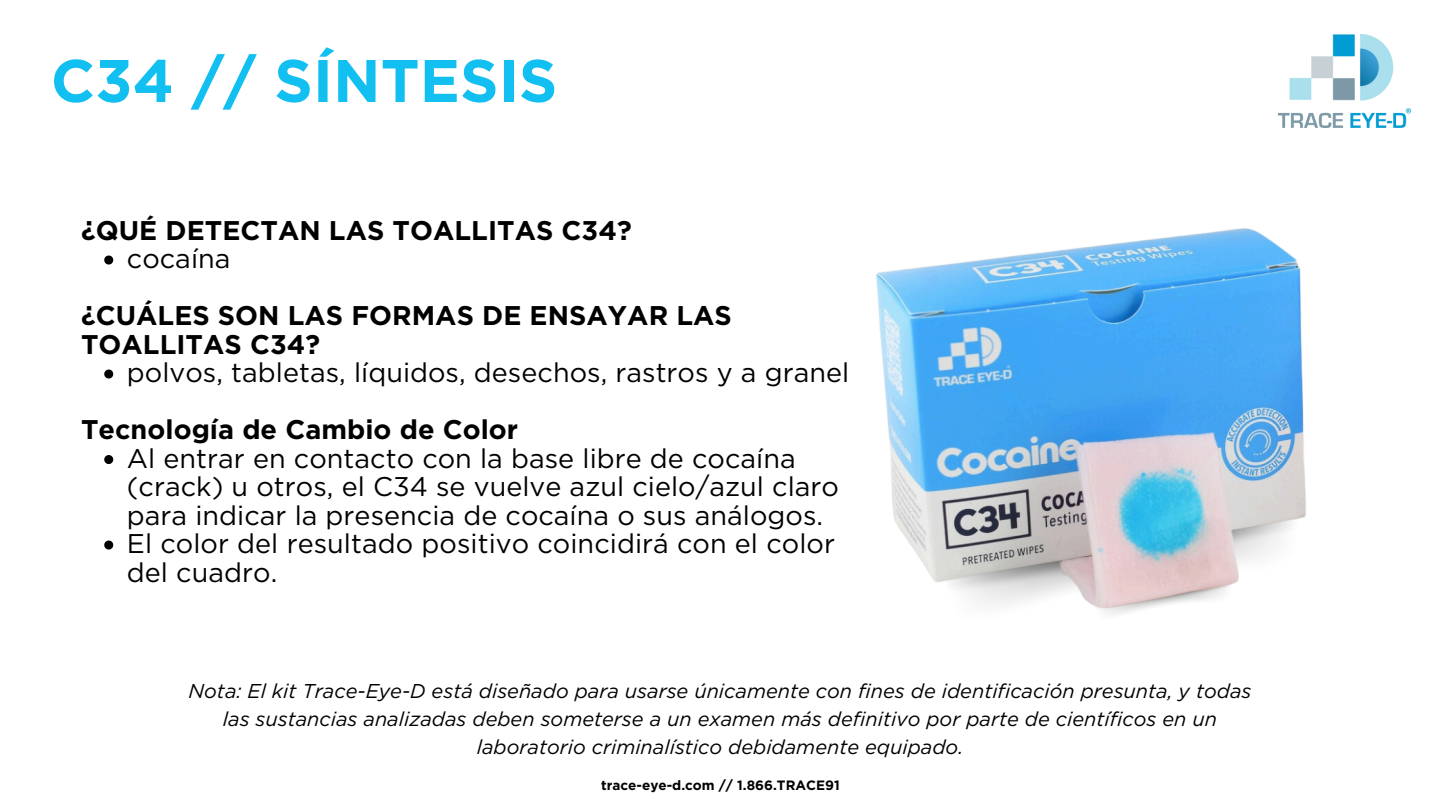
<style>
.page{position:relative;width:1440px;height:810px;background:#fff}
.page>*{position:absolute;margin:0;border:0;box-sizing:border-box;transform-origin:0 0}
.t1{font:700 60px "Gotham";color:#12bff1}
.t2{font:27px/28.5px "Gotham";color:#000}
.t3{font:700 27px/28.5px "Gotham";color:#000}
.t4{font:italic 20px/27.8px "Gotham";color:#000;text-align:center}
.t5{font:700 13.5px "Gotham";color:#000}
</style>
<div class="page">
<svg style="left:104px;top:256px;width:9px;height:9px"></svg>
<svg style="left:104px;top:370px;width:9px;height:9px"></svg>
<svg style="left:104px;top:455px;width:9px;height:9px"></svg>
<svg style="left:104px;top:541px;width:9px;height:9px"></svg>
<img style="left:1278px;top:35px;width:132px;height:93px">
<img style="left:876px;top:228px;width:430px;height:387px">
<p class="t1" style="left:51px;top:44px;width:508px">C34 // SÍNTESIS</p>
<h1 class="t3" style="left:81px;top:216px;width:552px">¿QUÉ DETECTAN LAS TOALLITAS C34?</h1>
<p class="t2" style="left:127px;top:244px;width:105px">cocaína</p>
<p class="t3" style="left:81px;top:301px;width:652px">¿CUÁLES SON LAS FORMAS DE ENSAYAR LAS<br>TOALLITAS C34?</p>
<h2 class="t2" style="left:127px;top:358px;width:724px">polvos, tabletas, líquidos, desechos, rastros y a granel</h2>
<p class="t3" style="left:81px;top:415px;width:439px">Tecnología de Cambio de Color</p>
<h2 class="t2" style="left:127px;top:444px;width:714px">Al entrar en contacto con la base libre de cocaína (crack) u otros, el C34 se vuelve azul cielo/azul claro para indicar la presencia de cocaína o sus análogos.</h2>
<p class="t2" style="left:127px;top:529px;width:710px">El color del resultado positivo coincidirá con el color del cuadro.</p>
<p class="t4" style="left:189px;top:677px;width:1064px">Nota: El kit Trace-Eye-D está diseñado para usarse únicamente con fines de identificación presunta, y todas las sustancias analizadas deben someterse a un examen más definitivo por parte de científicos en un laboratorio criminalístico debidamente equipado.</p>
<h5 class="t5" style="left:601px;top:777px;width:240px">trace-eye-d.com // 1.866.TRACE91</h5>
</div>
